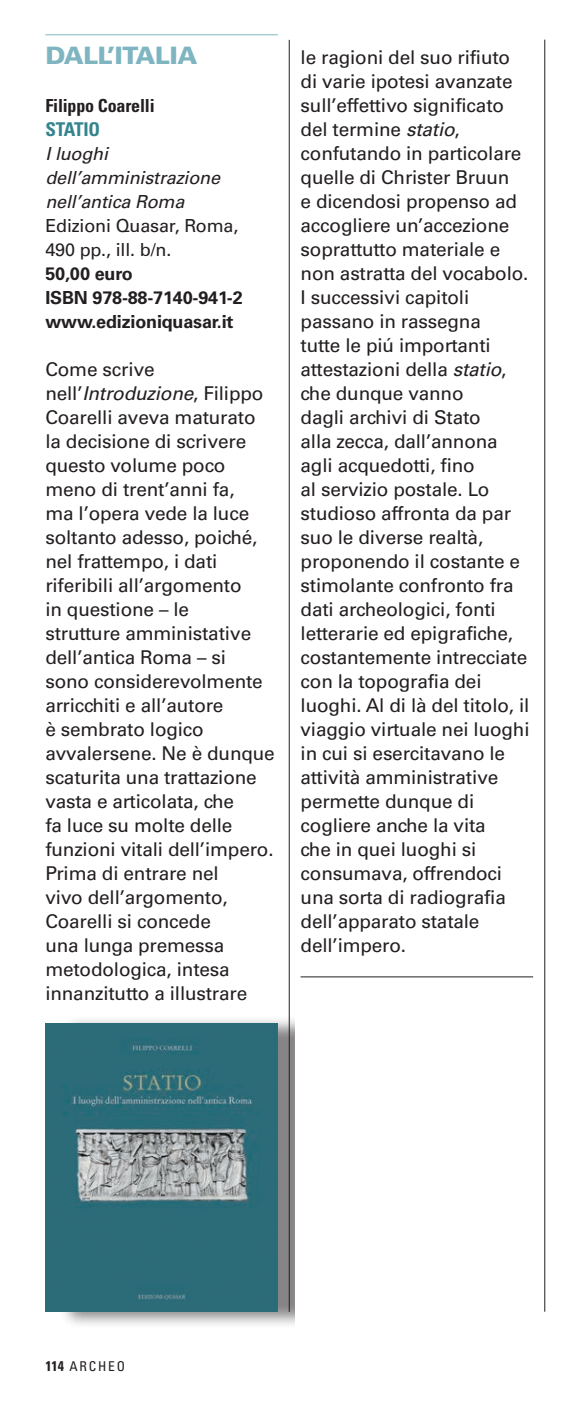
<style>
.page{position:relative;width:561px;height:1404px;background:#fff}
.page>*{position:absolute;margin:0;border:0;box-sizing:border-box;transform-origin:0 0}
.t1{font:900 24px "Univers LT Std";letter-spacing:-.01em;color:#7eb5c1}
.t2{font:19px/24px "Univers LT Std";letter-spacing:-.01em;color:#231f20}
.t3{font:700 condensed 19px "Univers LT Std";letter-spacing:-.01em;color:#34858d}
.t4{font:700 18px/24px "Univers LT Std";letter-spacing:-.01em;color:#231f20}
.t5{font:italic 18px/24px "Univers LT Std";letter-spacing:-.01em;color:#231f20}
.t6{font:18px/24px "Univers LT Std";letter-spacing:-.01em;color:#231f20}
.t7{font:700 condensed 18px "Univers LT Std";letter-spacing:-.01em;color:#231f20}
.t8{font:condensed 13.6px "Univers LT Std";letter-spacing:.135em;color:#231f20}
.s1{font-style:italic}
.s2{font-weight:700;font-size:14px}
</style>
<div class="page">
<hr style="left:289px;top:40px;width:1px;height:1272px;background:#231f20">
<hr style="left:544px;top:40px;width:1px;height:1271px;background:#231f20">
<hr style="left:45px;top:34px;width:233px;height:1px;background:#7eb5c1">
<hr style="left:300px;top:976px;width:233px;height:1px;background:#231f20">
<div style="left:37px;top:1015px;width:257px;height:313px;background:#231f20;opacity:.55"></div>
<img style="left:45px;top:1024px;width:233px;height:288px">
<p class="t1" style="left:45px;top:40px;width:154px">DALL’ITALIA</p>
<p class="t7" style="left:45px;top:94px;width:111px">Filippo Coarelli</p>
<p class="t3" style="left:45px;top:117px;width:56px">STATIO</p>
<p class="t5" style="left:45px;top:142px;width:176px">I luoghi dell’amministrazione nell’antica Roma</p>
<p class="t6" style="left:45px;top:213px;width:194px">Edizioni Quasar, Roma,<br>490 pp., ill. b/n.</p>
<p class="t4" style="left:45px;top:261px;width:199px">50,00 euro<br>ISBN 978-88-7140-941-2 www.edizioniquasar.it</p>
<p class="t2" style="left:45px;top:357px;width:231px">Come scrive nell’<span class="s1">Introduzione</span>, Filippo<br>Coarelli aveva maturato la decisione di scrivere questo volume poco meno di trent’anni fa,<br>ma l’opera vede la luce soltanto adesso, poiché, nel frattempo, i dati riferibili all’argomento<br>in questione – le<br>strutture amministative dell’antica Roma – si<br>sono considerevolmente arricchiti e all’autore<br>è sembrato logico avvalersene. Ne è dunque scaturita una trattazione vasta e articolata, che<br>fa luce su molte delle funzioni vitali dell’impero.<br>Prima di entrare nel<br>vivo dell’argomento,<br>Coarelli si concede<br>una lunga premessa metodologica, intesa innanzitutto a illustrare</p>
<p class="t2" style="left:300px;top:45px;width:230px">le ragioni del suo rifiuto di varie ipotesi avanzate sull’effettivo significato del termine <span class="s1">statio</span>, confutando in particolare quelle di Christer Bruun<br>e dicendosi propenso ad accogliere un’accezione soprattutto materiale e non astratta del vocabolo.<br>I successivi capitoli passano in rassegna<br>tutte le piú importanti attestazioni della <span class="s1">statio</span>, che dunque vanno<br>dagli archivi di Stato<br>alla zecca, dall’annona agli acquedotti, fino<br>al servizio postale. Lo studioso affronta da par suo le diverse realtà, proponendo il costante e stimolante confronto fra dati archeologici, fonti letterarie ed epigrafiche, costantemente intrecciate con la topografia dei luoghi. Al di là del titolo, il viaggio virtuale nei luoghi in cui si esercitavano le attività amministrative permette dunque di cogliere anche la vita<br>che in quei luoghi si consumava, offrendoci una sorta di radiografia dell’apparato statale dell’impero.</p>
<p class="t8" style="left:45px;top:1357px;width:81px"><span class="s2">114</span> ARCHEO</p>
</div>
